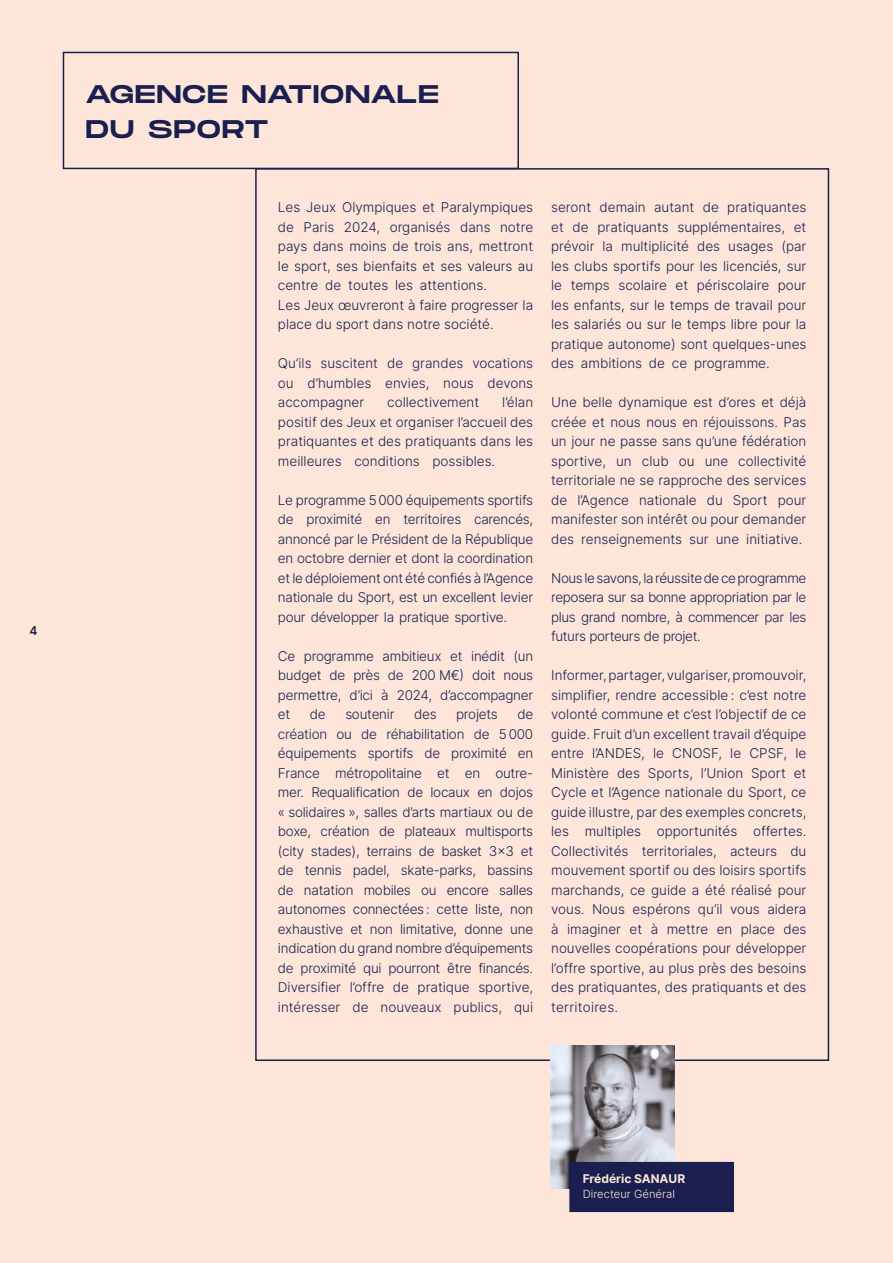
<style>
.page{position:relative;width:893px;height:1263px;background:#fde6d9}
.page>*{position:absolute;margin:0;border:0;box-sizing:border-box;transform-origin:0 0}
.t1{font:25.5px/34.5px "Monument Extended";letter-spacing:.025em;color:#1a1f4f}
.t2{font:300 13.5px/19.5px "Inter";color:#1a1f4f;text-align:justify}
.t3{font:300 13.5px "Inter";letter-spacing:-.02em;color:#1a1f4f}
.t4{font:600 12.15px "Inter";color:#1a1f4f}
.t5{font:700 12px "Inter";color:#fde6d9}
.t6{font:300 11.25px "Inter";color:#fde6d9}
</style>
<div class="page">
<div style="left:63px;top:52px;width:456px;height:117px;border:2px solid #1a1f4f"></div>
<img style="left:550px;top:1046px;width:125px;height:142px">
<div style="left:570px;top:1162px;width:163px;height:49px;background:#1a1f4f"></div>
<p class="t4" style="left:30px;top:622px;width:9px">4</p>
<h1 class="t1" style="left:85px;top:77px;width:355px">AGENCE NATIONALE<br>DU SPORT</h1>
<p class="t2" style="left:278px;top:197px;width:257px;text-align:left">Les Jeux Olympiques et Paralympiques de Paris 2024, organisés dans notre pays dans moins de trois ans, mettront le sport, ses bienfaits et ses valeurs au centre de toutes les attentions.<br>Les Jeux œuvreront à faire progresser la place du sport dans notre société.</p>
<p class="t2" style="left:278px;top:353px;width:257px">Qu’ils suscitent de grandes vocations ou d’humbles envies, nous devons accompagner</p>
<p class="t2" style="left:278px;top:392px;width:257px;text-indent:224px">l’élan positif des Jeux et organiser l’accueil des pratiquantes et des pratiquants dans les meilleures conditions possibles.</p>
<p class="t2" style="left:278px;top:490px;width:257px">Le programme 5 000 équipements sportifs de proximité en territoires carencés, annoncé par le Président de la République en octobre dernier et dont la coordination et le déploiement ont été confiés à l’Agence nationale du Sport, est un excellent levier pour développer la pratique sportive.</p>
<p class="t2" style="left:278px;top:646px;width:257px">Ce programme ambitieux et inédit (un budget de près de 200 M€) doit nous permettre, d’ici à 2024, d’accompagner et</p>
<p class="t2" style="left:387px;top:392px;width:94px">collectivement</p>
<p class="t2" style="left:310px;top:704px;width:17px">de</p>
<p class="t3" style="left:345px;top:705px;width:51px">soutenir</p>
<p class="t2" style="left:414px;top:704px;width:24px">des</p>
<p class="t3" style="left:456px;top:705px;width:43px">projets</p>
<p class="t2" style="left:278px;top:704px;width:257px;text-indent:239px">de création ou de réhabilitation de 5 000 équipements sportifs de proximité en France métropolitaine et en outre&shy;mer. Requalification de locaux en dojos « solidaires », salles d’arts martiaux ou de boxe, création de plateaux multisports (city stades), terrains de basket 3x3 et de tennis padel, skate-parks, bassins de natation mobiles ou encore salles autonomes connectées : cette liste, non exhaustive et non limitative, donne une indication du grand nombre d’équipements de proximité qui pourront être financés.<br>Diversifier l’offre de pratique sportive, intéresser de nouveaux publics, qui</p>
<p class="t2" style="left:551px;top:197px;width:257px">seront demain autant de pratiquantes et de pratiquants supplémentaires, et prévoir la multiplicité des usages (par les clubs sportifs pour les licenciés, sur le temps scolaire et périscolaire pour les enfants, sur le temps de travail pour les salariés ou sur le temps libre pour la pratique autonome) sont quelques-unes des ambitions de ce programme.</p>
<p class="t2" style="left:551px;top:392px;width:257px">Une belle dynamique est d’ores et déjà créée et nous nous en réjouissons. Pas un jour ne passe sans qu’une fédération sportive, un club ou une collectivité territoriale ne se rapproche des services de l’Agence nationale du Sport pour manifester son intérêt ou pour demander des renseignements sur une initiative.</p>
<p class="t2" style="left:551px;top:568px;width:257px">Nous le savons, la réussite de ce programme reposera sur sa bonne appropriation par le plus grand nombre, à commencer par les futurs porteurs de projet.</p>
<p class="t2" style="left:551px;top:665px;width:257px">Informer, partager, vulgariser, promouvoir, simplifier, rendre accessible : c’est notre volonté commune et c’est l’objectif de ce guide. Fruit d’un excellent travail d’équipe entre l’ANDES, le CNOSF, le CPSF, le Ministère des Sports, l’Union Sport et Cycle et l’Agence nationale du Sport, ce guide illustre, par des exemples concrets, les multiples opportunités offertes.<br>Collectivités territoriales, acteurs du mouvement sportif ou des loisirs sportifs marchands, ce guide a été réalisé pour vous. Nous espérons qu’il vous aidera à imaginer et à mettre en place des nouvelles coopérations pour développer l’offre sportive, au plus près des besoins des pratiquantes, des pratiquants et des territoires.</p>
<p class="t5" style="left:583px;top:1169px;width:104px">Frédéric SANAUR</p>
<p class="t6" style="left:583px;top:1185px;width:94px">Directeur Général</p>
</div>
